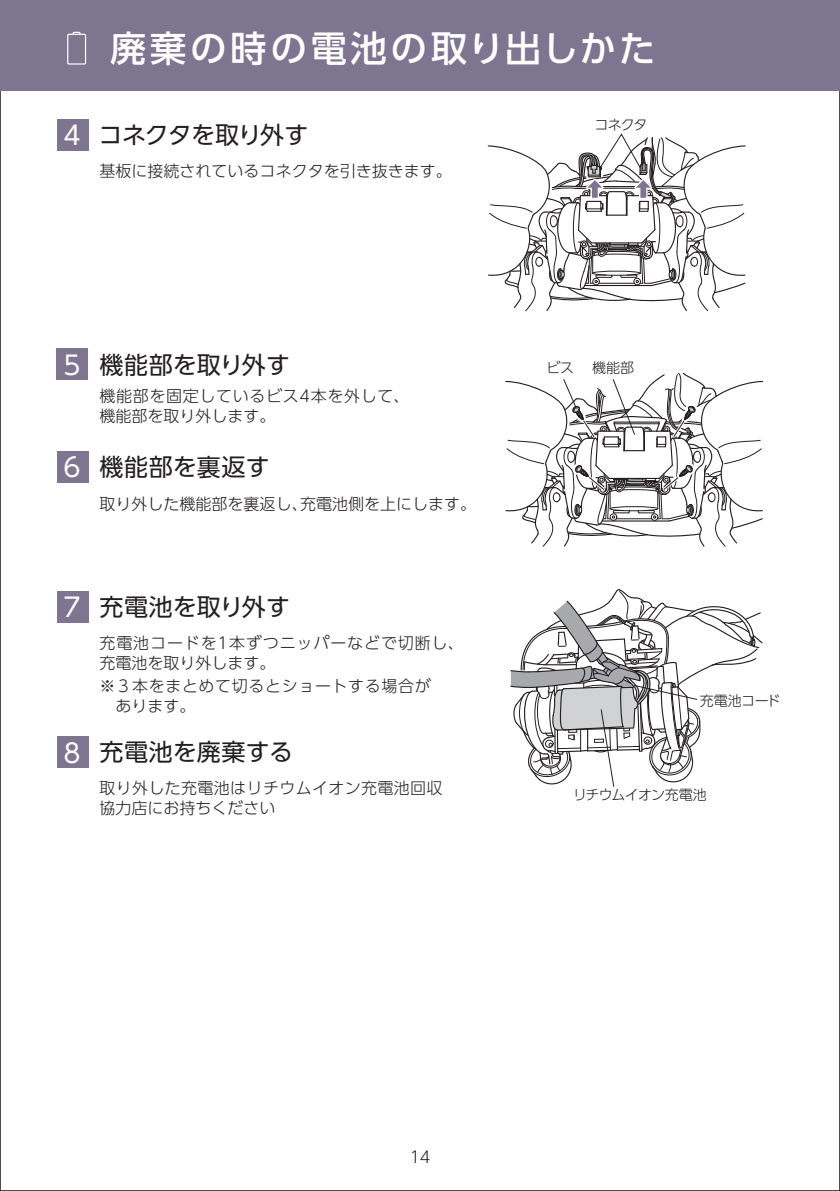
<style>
.page{position:relative;width:840px;height:1191px;background:#fff}
.page>*{position:absolute;margin:0;border:0;box-sizing:border-box;transform-origin:0 0}
.t1{font:500 36px "UD Shin Go Pro";letter-spacing:.11em;color:#fff}
.t2{font:26px "UD Shin Go Pro";color:#fff}
.t3{font:24px "UD Shin Go Pro";color:#231f20}
.t4{font:24px "UD Shin Go Pro";letter-spacing:-.035em;color:#231f20}
.t5{font:24px "UD Shin Go Pro";letter-spacing:.02em;color:#231f20}
.t6{font:300 16px/20px "UD Shin Go Pro";letter-spacing:.04em;color:#231f20}
.t7{font:300 16px "UD Shin Go Pro";color:#231f20}
.t8{font:300 16px/20px "UD Shin Go Pro";letter-spacing:.02em;color:#231f20}
.t9{font:300 16px/20px "UD Shin Go Pro";letter-spacing:.055em;color:#231f20}
.t10{font:300 14px "UD Shin Go Pro";letter-spacing:-.045em;color:#231f20}
.s1{font-size:26px;color:#fff}
</style>
<div class="page">
<div style="left:0;top:0;width:839px;height:90px;background:#7e7591"></div>
<div style="left:67px;top:34px;width:19px;height:31px;border:1px solid #fff"></div>
<svg style="left:72px;top:31px;width:9px;height:4px"></svg>
<div style="left:57px;top:348px;width:31px;height:32px;background:#7e7591"></div>
<div style="left:57px;top:451px;width:31px;height:31px;background:#7e7591"></div>
<div style="left:57px;top:591px;width:31px;height:31px;background:#7e7591"></div>
<div style="left:57px;top:736px;width:31px;height:32px;background:#7e7591"></div>
<div style="left:57px;top:119px;width:31px;height:31px;background:#7e7591"></div>
<svg style="left:505px;top:372px;width:258px;height:175px"></svg>
<svg style="left:510px;top:589px;width:253px;height:198px"></svg>
<svg style="left:487px;top:133px;width:259px;height:179px"></svg>
<h1 class="t1" style="left:110px;top:19px;width:546px">廃棄の時の電池の取り出しかた</h1>
<h3 class="t4" style="left:63px;top:115px;width:246px"><span class="s1">4</span> コネクタを取り外す</h3>
<p class="t7" style="left:99px;top:158px;width:354px">基板に接続されているコネクタを引き抜きます。</p>
<h2 class="t2" style="left:63px;top:344px;width:19px">5</h2>
<h2 class="t2" style="left:63px;top:446px;width:19px">6</h2>
<h3 class="t3" style="left:99px;top:345px;width:192px">機能部を取り外す</h3>
<p class="t6" style="left:99px;top:386px;width:311px">機能部を固定しているビス4本を外して、機能部を取り外します。</p>
<h3 class="t5" style="left:99px;top:447px;width:172px">機能部を裏返す</h3>
<p class="t7" style="left:99px;top:490px;width:378px">取り外した機能部を裏返し、充電池側を上にします。</p>
<h2 class="t2" style="left:63px;top:586px;width:19px">7</h2>
<h2 class="t2" style="left:63px;top:732px;width:19px">8</h2>
<h3 class="t3" style="left:99px;top:587px;width:192px">充電池を取り外す</h3>
<p class="t9" style="left:99px;top:633px;width:365px">充電池コードを1本ずつニッパーなどで切断し、充電池を取り外します。</p>
<p class="t6" style="left:115px;top:675px;width:316px;text-indent:-16px">※３本をまとめて切るとショートする場合があります。</p>
<h3 class="t3" style="left:99px;top:733px;width:195px">充電池を廃棄する</h3>
<p class="t8" style="left:99px;top:778px;width:344px">取り外した充電池はリチウムイオン充電池回収協力店にお持ちください</p>
<p class="t10" style="left:594px;top:114px;width:54px">コネクタ</p>
<p class="t10" style="left:546px;top:356px;width:29px">ビス</p>
<p class="t10" style="left:591px;top:356px;width:43px">機能部</p>
<p class="t10" style="left:699px;top:689px;width:82px">充電池コード</p>
<p class="t10" style="left:573px;top:783px;width:135px">リチウムイオン充電池</p>
<p class="t8" style="left:409px;top:1146px;width:22px">14</p>
</div>
